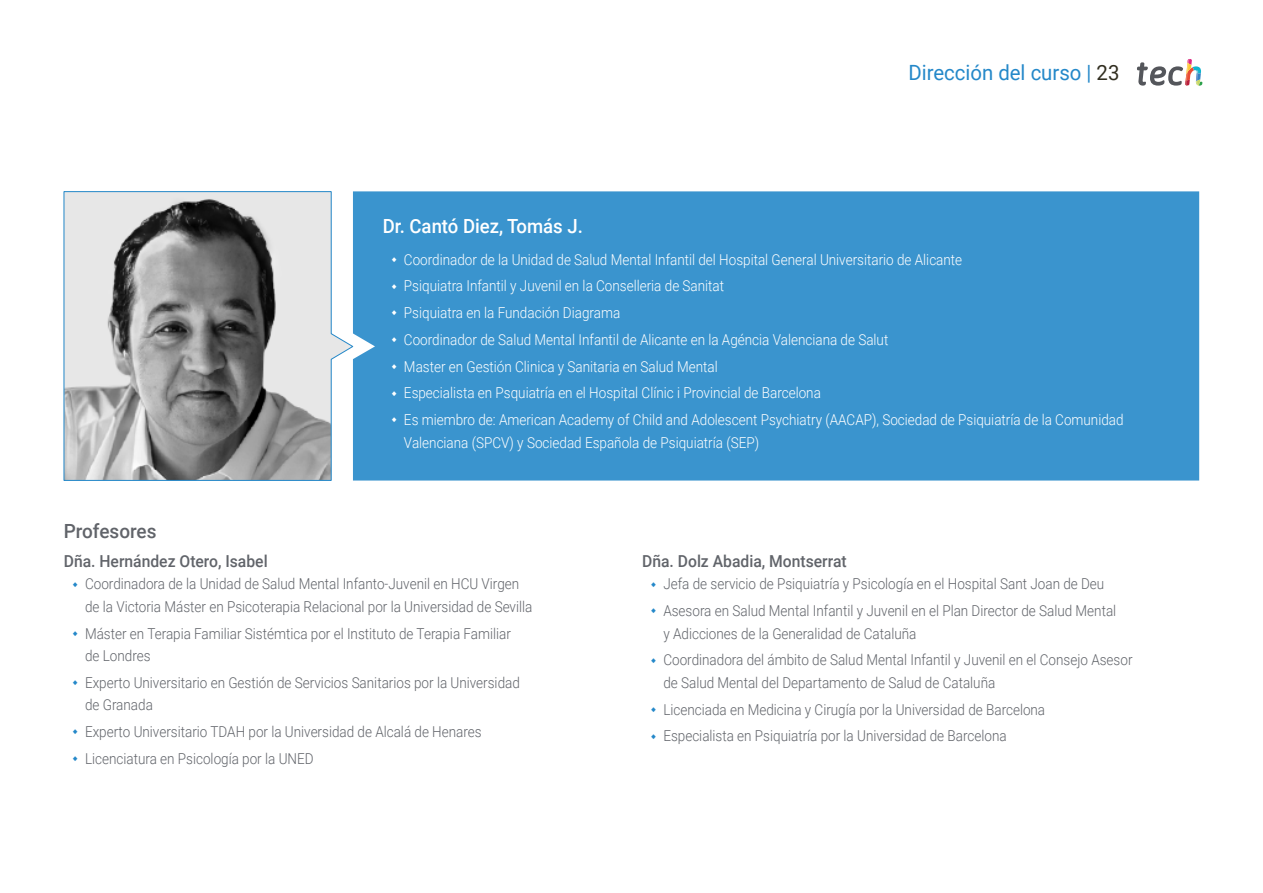
<style>
.page{position:relative;width:1263px;height:893px;background:#fff}
.page>*{position:absolute;margin:0;border:0;box-sizing:border-box;transform-origin:0 0}
.t1{font:21px "Roboto";color:#2488c9}
.t2{font:500 19.5px "Roboto";color:#fff;scale:.95 1}
.t3{font:500 19.5px "Roboto";color:#61646a}
.t4{font:500 16.5px "Roboto";color:#61646a;scale:.95 1}
.t5{font:300 15px/26.7px "Roboto";color:#61646a;scale:.9 1}
.t6{font:300 15px/26.7px "Roboto";color:#fff;scale:.9 1}
.s1{color:#312e20}
</style>
<div class="page">
<div style="left:353px;top:191px;width:846px;height:290px;background:#3a94ce"></div>
<svg style="left:64px;top:191px;width:289px;height:290px"></svg>
<svg style="left:1137px;top:59px;width:65px;height:27px"></svg>
<svg style="left:392px;top:257px;width:5px;height:5px"></svg>
<svg style="left:392px;top:284px;width:5px;height:5px"></svg>
<svg style="left:392px;top:310px;width:5px;height:5px"></svg>
<svg style="left:392px;top:337px;width:5px;height:5px"></svg>
<svg style="left:392px;top:364px;width:5px;height:5px"></svg>
<svg style="left:392px;top:391px;width:5px;height:5px"></svg>
<svg style="left:392px;top:417px;width:5px;height:5px"></svg>
<h1 class="t1" style="left:908px;top:57px;width:213px">Dirección del curso | <span class="s1">23</span></h1>
<h2 class="t2" style="left:383px;top:212px;width:212px">Dr. Cantó Diez, Tomás J.</h2>
<p class="t6" style="left:404px;top:245px;width:801px">Coordinador de la Unidad de Salud Mental Infantil del Hospital General Universitario de Alicante<br>Psiquiatra Infantil y Juvenil en la Conselleria de Sanitat<br>Psiquiatra en la Fundación Diagrama<br>Coordinador de Salud Mental Infantil de Alicante en la Agéncia Valenciana de Salut<br>Master en Gestión Clinica y Sanitaria en Salud Mental<br>Especialista en Psquiatría en el Hospital Clínic i Provincial de Barcelona<br>Es miembro de: American Academy of Child and Adolescent Psychiatry (AACAP), Sociedad de Psiquiatría de la Comunidad</p>
<p class="t6" style="left:404px;top:428px;width:396px">Valenciana (SPCV) y Sociedad Española de Psiquiatría (SEP)</p>
<h2 class="t3" style="left:64px;top:517px;width:94px">Profesores</h2>
<p class="t4" style="left:64px;top:550px;width:216px">Dña. Hernández Otero, Isabel</p>
<p class="t5" style="left:85px;top:572px;width:498px;line-height:22.5px">Coordinadora de la Unidad de Salud Mental Infanto-Juvenil en HCU Virgen de la Victoria Máster en Psicoterapia Relacional por la Universidad de Sevilla</p>
<p class="t5" style="left:85px;top:622px;width:475px;line-height:22.5px">Máster en Terapia Familiar Sistémtica por el Instituto de Terapia Familiar de Londres</p>
<p class="t5" style="left:85px;top:671px;width:485px;line-height:22.5px">Experto Universitario en Gestión de Servicios Sanitarios por la Universidad de Granada</p>
<p class="t5" style="left:85px;top:718px;width:442px">Experto Universitario TDAH por la Universidad de Alcalá de Henares<br>Licenciatura en Psicología por la UNED</p>
<p class="t4" style="left:642px;top:550px;width:217px">Dña. Dolz Abadia, Montserrat</p>
<p class="t5" style="left:663px;top:570px;width:505px">Jefa de servicio de Psiquiatría y Psicología en el Hospital Sant Joan de Deu<br>Asesora en Salud Mental Infantil y Juvenil en el Plan Director de Salud Mental</p>
<p class="t5" style="left:663px;top:619px;width:523px">y Adicciones de la Generalidad de Cataluña<br>Coordinadora del ámbito de Salud Mental Infantil y Juvenil en el Consejo Asesor</p>
<p class="t5" style="left:663px;top:669px;width:426px">de Salud Mental del Departamento de Salud de Cataluña<br>Licenciada en Medicina y Cirugía por la Universidad de Barcelona<br>Especialista en Psiquiatría por la Universidad de Barcelona</p>
</div>
